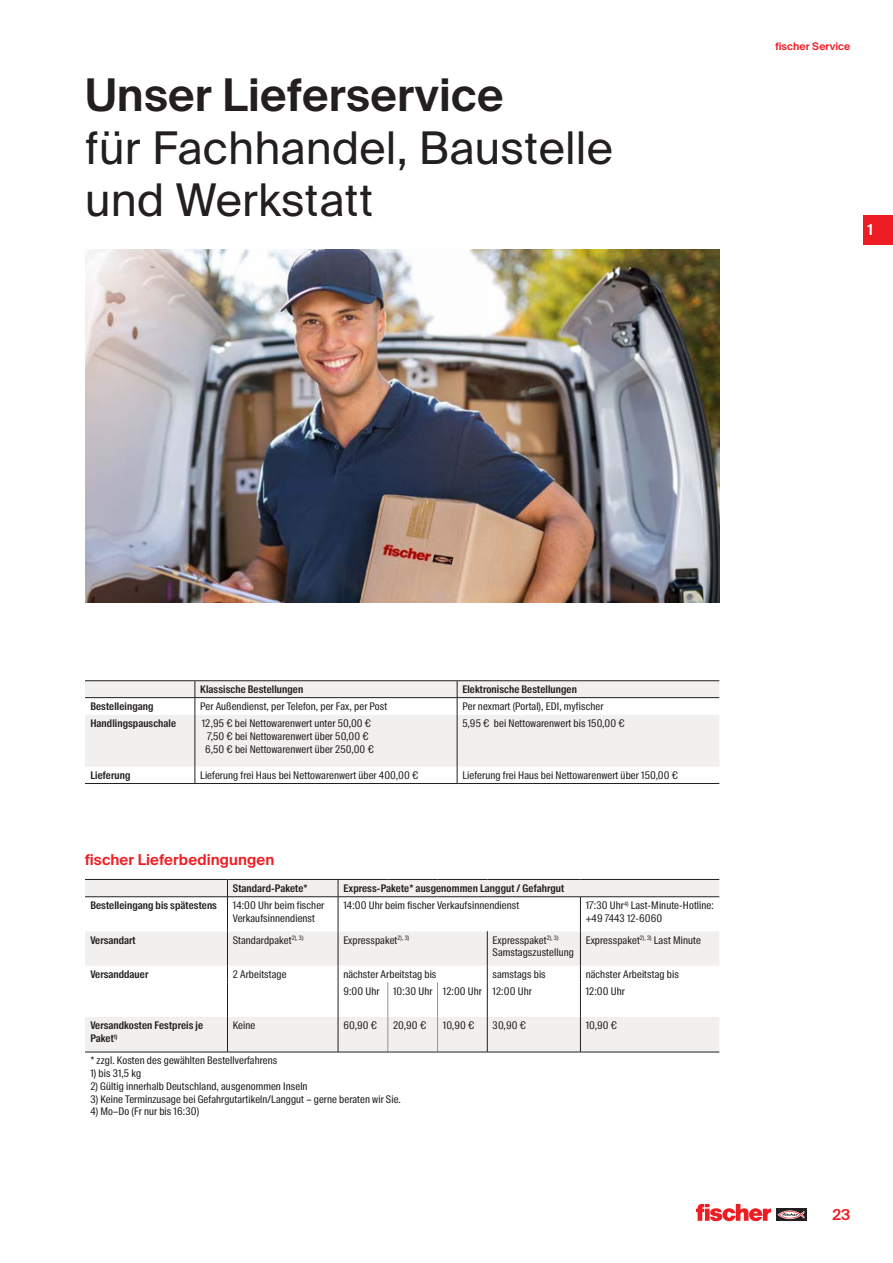
<style>
.page{position:relative;width:893px;height:1263px;background:#fff}
.page>*{position:absolute;margin:0;border:0;box-sizing:border-box;transform-origin:0 0}
.CB_AF_01_HEAD_30PT_R{font:45px/52.5px "fischerstrong";letter-spacing:.005em;color:#231f20}
.CB_AF_08_PAGINATION{font:600 15px "fischerstrong";letter-spacing:.005em;color:#ee1d23}
.t1{font:600 15px "fischerstrong";color:#fff}
.CB_AF_07_TABLE_CAPTI{font:10.5px/12.8px "fischerstrong Cond";letter-spacing:.01em;color:#231f20}
.CB_AF_07_TABLE_COPY{font:10.5px "fischerstrong Cond";letter-spacing:.01em;color:#231f20}
.CB_AF_07_TABLE_HEAD{font:600 10.5px/12.8px "fischerstrong Cond";letter-spacing:.01em;color:#231f20}
.t2{font:600 10.5px "fischerstrong";letter-spacing:.005em;color:#ee1d23}
.s1{font-weight:600}
</style>
<div class="page">
<img style="left:85px;top:249px;width:634px;height:354px">
<div style="left:85px;top:880px;width:634px;height:172px;background:#f1f0ee"></div>
<svg style="left:85px;top:897px;width:634px;height:120px"></svg>
<hr style="left:85px;top:896px;width:142px;height:1px;background:#231f20">
<hr style="left:228px;top:896px;width:110px;height:1px;background:#231f20">
<hr style="left:338px;top:896px;width:50px;height:1px;background:#231f20">
<hr style="left:388px;top:896px;width:50px;height:1px;background:#231f20">
<hr style="left:438px;top:896px;width:49px;height:1px;background:#231f20">
<hr style="left:487px;top:896px;width:93px;height:1px;background:#231f20">
<hr style="left:580px;top:896px;width:139px;height:1px;background:#231f20">
<svg style="left:227px;top:880px;width:1px;height:17px"></svg>
<svg style="left:338px;top:880px;width:1px;height:17px"></svg>
<hr style="left:227px;top:897px;width:1px;height:34px;background:#231f20">
<hr style="left:227px;top:931px;width:1px;height:35px;background:#231f20">
<svg style="left:227px;top:966px;width:1px;height:16px"></svg>
<hr style="left:227px;top:982px;width:1px;height:35px;background:#231f20">
<hr style="left:227px;top:1017px;width:1px;height:35px;background:#231f20">
<hr style="left:338px;top:897px;width:1px;height:34px;background:#231f20">
<hr style="left:338px;top:931px;width:1px;height:35px;background:#231f20">
<hr style="left:338px;top:1017px;width:1px;height:35px;background:#231f20">
<hr style="left:388px;top:1017px;width:1px;height:35px;background:#929494">
<hr style="left:437px;top:1017px;width:1px;height:35px;background:#929494">
<hr style="left:580px;top:897px;width:1px;height:34px;background:#231f20">
<hr style="left:580px;top:931px;width:1px;height:35px;background:#231f20">
<hr style="left:580px;top:1017px;width:1px;height:35px;background:#231f20">
<hr style="left:487px;top:931px;width:1px;height:35px;background:#231f20">
<svg style="left:338px;top:966px;width:381px;height:51px"></svg>
<hr style="left:487px;top:982px;width:1px;height:35px;background:#231f20">
<hr style="left:487px;top:1017px;width:1px;height:35px;background:#231f20">
<hr style="left:85px;top:879px;width:142px;height:1px;background:#231f20">
<hr style="left:227px;top:879px;width:111px;height:1px;background:#231f20">
<hr style="left:338px;top:879px;width:50px;height:1px;background:#231f20">
<hr style="left:388px;top:879px;width:50px;height:1px;background:#231f20">
<hr style="left:438px;top:879px;width:49px;height:1px;background:#231f20">
<hr style="left:487px;top:879px;width:93px;height:1px;background:#231f20">
<hr style="left:580px;top:879px;width:139px;height:1px;background:#231f20">
<hr style="left:85px;top:1052px;width:142px;height:1px;background:#231f20">
<hr style="left:227px;top:1052px;width:111px;height:1px;background:#231f20">
<hr style="left:338px;top:1052px;width:50px;height:1px;background:#231f20">
<hr style="left:388px;top:1052px;width:50px;height:1px;background:#231f20">
<hr style="left:438px;top:1052px;width:49px;height:1px;background:#231f20">
<hr style="left:487px;top:1052px;width:93px;height:1px;background:#231f20">
<hr style="left:580px;top:1052px;width:139px;height:1px;background:#231f20">
<hr style="left:85px;top:680px;width:110px;height:1px;background:#231f20">
<hr style="left:195px;top:680px;width:262px;height:1px;background:#231f20">
<hr style="left:457px;top:680px;width:262px;height:1px;background:#231f20">
<hr style="left:85px;top:783px;width:110px;height:1px;background:#231f20">
<hr style="left:195px;top:783px;width:262px;height:1px;background:#231f20">
<hr style="left:457px;top:783px;width:262px;height:1px;background:#231f20">
<svg style="left:85px;top:681px;width:634px;height:102px"></svg>
<div style="left:863px;top:215px;width:30px;height:29px;background:#ee1d23"></div>
<svg style="left:776px;top:1209px;width:30px;height:12px"></svg>
<svg style="left:777px;top:1210px;width:27px;height:9px"></svg>
<svg style="left:696px;top:1204px;width:75px;height:17px"></svg>
<p class="CB_AF_01_HEAD_30PT_R" style="left:85px;top:70px;width:529px"><span class="s1">Unser Lieferservice<br></span>für Fachhandel, Baustelle und Werkstatt</p>
<p class="t2" style="left:775px;top:41px;width:77px">fischer Service</p>
<h2 class="t1" style="left:867px;top:221px;width:7px">1</h2>
<p class="CB_AF_07_TABLE_HEAD" style="left:200px;top:683px;width:104px">Klassische Bestellungen</p>
<p class="CB_AF_07_TABLE_HEAD" style="left:462px;top:683px;width:116px">Elektronische Bestellungen</p>
<p class="CB_AF_07_TABLE_HEAD" style="left:90px;top:700px;width:65px">Bestelleingang</p>
<p class="CB_AF_07_TABLE_COPY" style="left:200px;top:700px;width:189px">Per Außendienst, per Telefon, per Fax, per Post</p>
<p class="CB_AF_07_TABLE_COPY" style="left:462px;top:700px;width:143px">Per nexmart (Portal), EDI, myfischer</p>
<p class="CB_AF_07_TABLE_HEAD" style="left:90px;top:717px;width:87px">Handlingspauschale</p>
<p class="CB_AF_07_TABLE_COPY" style="left:202px;top:717px;width:171px">12,95 € bei Nettowarenwert unter 50,00 €</p>
<p class="CB_AF_07_TABLE_COPY" style="left:207px;top:730px;width:163px">7,50 € bei Nettowarenwert über 50,00 €</p>
<p class="CB_AF_07_TABLE_COPY" style="left:205px;top:743px;width:170px">6,50 € bei Nettowarenwert über 250,00 €</p>
<p class="CB_AF_07_TABLE_COPY" style="left:462px;top:717px;width:164px">5,95 € bei Nettowarenwert bis 150,00 €</p>
<p class="CB_AF_07_TABLE_HEAD" style="left:90px;top:769px;width:42px">Lieferung</p>
<p class="CB_AF_07_TABLE_COPY" style="left:200px;top:769px;width:220px">Lieferung frei Haus bei Nettowarenwert über 400,00 €</p>
<p class="CB_AF_07_TABLE_COPY" style="left:462px;top:769px;width:217px">Lieferung frei Haus bei Nettowarenwert über 150,00 €</p>
<p class="CB_AF_08_PAGINATION" style="left:85px;top:851px;width:191px">fischer Lieferbedingungen</p>
<p class="CB_AF_07_TABLE_HEAD" style="left:233px;top:882px;width:76px">Standard-Pakete*</p>
<p class="CB_AF_07_TABLE_HEAD" style="left:343px;top:882px;width:222px">Express-Pakete* ausgenommen Langgut / Gefahrgut</p>
<p class="CB_AF_07_TABLE_HEAD" style="left:90px;top:899px;width:128px">Bestelleingang bis spätestens</p>
<p class="CB_AF_07_TABLE_CAPTI" style="left:233px;top:899px;width:93px">14:00 Uhr beim fischer<br>Verkaufsinnendienst</p>
<p class="CB_AF_07_TABLE_CAPTI" style="left:343px;top:899px;width:177px">14:00 Uhr beim fischer Verkaufsinnendienst</p>
<p class="CB_AF_07_TABLE_CAPTI" style="left:586px;top:899px;width:130px">17:30 Uhr<sup>4)</sup> Last-Minute-Hotline: +49 7443 12-6060</p>
<p class="CB_AF_07_TABLE_HEAD" style="left:90px;top:934px;width:47px">Versandart</p>
<p class="CB_AF_07_TABLE_CAPTI" style="left:233px;top:934px;width:72px">Standardpaket<sup>2),</sup> <sup>3)</sup></p>
<p class="CB_AF_07_TABLE_CAPTI" style="left:343px;top:934px;width:67px">Expresspaket<sup>2),</sup> <sup>3)</sup></p>
<p class="CB_AF_07_TABLE_CAPTI" style="left:493px;top:934px;width:83px">Expresspaket<sup>2),</sup> <sup>3)<br></sup>Samstagszustellung</p>
<p class="CB_AF_07_TABLE_CAPTI" style="left:586px;top:934px;width:117px">Expresspaket<sup>2),</sup> <sup>3)</sup> Last Minute</p>
<p class="CB_AF_07_TABLE_HEAD" style="left:90px;top:968px;width:59px">Versanddauer</p>
<p class="CB_AF_07_TABLE_CAPTI" style="left:233px;top:968px;width:55px">2 Arbeitstage</p>
<p class="CB_AF_07_TABLE_CAPTI" style="left:343px;top:968px;width:95px">nächster Arbeitstag bis</p>
<p class="CB_AF_07_TABLE_CAPTI" style="left:493px;top:968px;width:55px">samstags bis</p>
<p class="CB_AF_07_TABLE_CAPTI" style="left:586px;top:968px;width:95px">nächster Arbeitstag bis</p>
<p class="CB_AF_07_TABLE_CAPTI" style="left:343px;top:985px;width:38px">9:00 Uhr</p>
<p class="CB_AF_07_TABLE_CAPTI" style="left:393px;top:985px;width:41px">10:30 Uhr</p>
<p class="CB_AF_07_TABLE_CAPTI" style="left:443px;top:985px;width:41px">12:00 Uhr</p>
<p class="CB_AF_07_TABLE_CAPTI" style="left:493px;top:985px;width:41px">12:00 Uhr</p>
<p class="CB_AF_07_TABLE_CAPTI" style="left:586px;top:985px;width:41px">12:00 Uhr</p>
<p class="CB_AF_07_TABLE_HEAD" style="left:90px;top:1019px;width:114px">Versandkosten Festpreis je<br>Paket<sup>1)</sup></p>
<p class="CB_AF_07_TABLE_CAPTI" style="left:233px;top:1019px;width:24px">Keine</p>
<p class="CB_AF_07_TABLE_CAPTI" style="left:343px;top:1019px;width:35px">60,90 €</p>
<p class="CB_AF_07_TABLE_CAPTI" style="left:393px;top:1019px;width:35px">20,90 €</p>
<p class="CB_AF_07_TABLE_CAPTI" style="left:443px;top:1019px;width:33px">10,90 €</p>
<p class="CB_AF_07_TABLE_CAPTI" style="left:493px;top:1019px;width:35px">30,90 €</p>
<p class="CB_AF_07_TABLE_CAPTI" style="left:586px;top:1019px;width:33px">10,90 €</p>
<p class="CB_AF_07_TABLE_CAPTI" style="left:90px;top:1054px;width:189px">* zzgl. Kosten des gewählten Bestellverfahrens</p>
<p class="CB_AF_07_TABLE_CAPTI" style="left:90px;top:1067px;width:53px">1) bis 31,5 kg</p>
<p class="CB_AF_07_TABLE_CAPTI" style="left:90px;top:1080px;width:219px">2) Gültig innerhalb Deutschland, ausgenommen Inseln</p>
<p class="CB_AF_07_TABLE_CAPTI" style="left:90px;top:1093px;width:312px">3) Keine Terminzusage bei Gefahrgutartikeln/Langgut – gerne beraten wir Sie.</p>
<p class="CB_AF_07_TABLE_CAPTI" style="left:90px;top:1105px;width:110px">4) Mo–Do (Fr nur bis 16:30)</p>
<h2 class="CB_AF_08_PAGINATION" style="left:832px;top:1206px;width:19px">23</h2>
</div>
